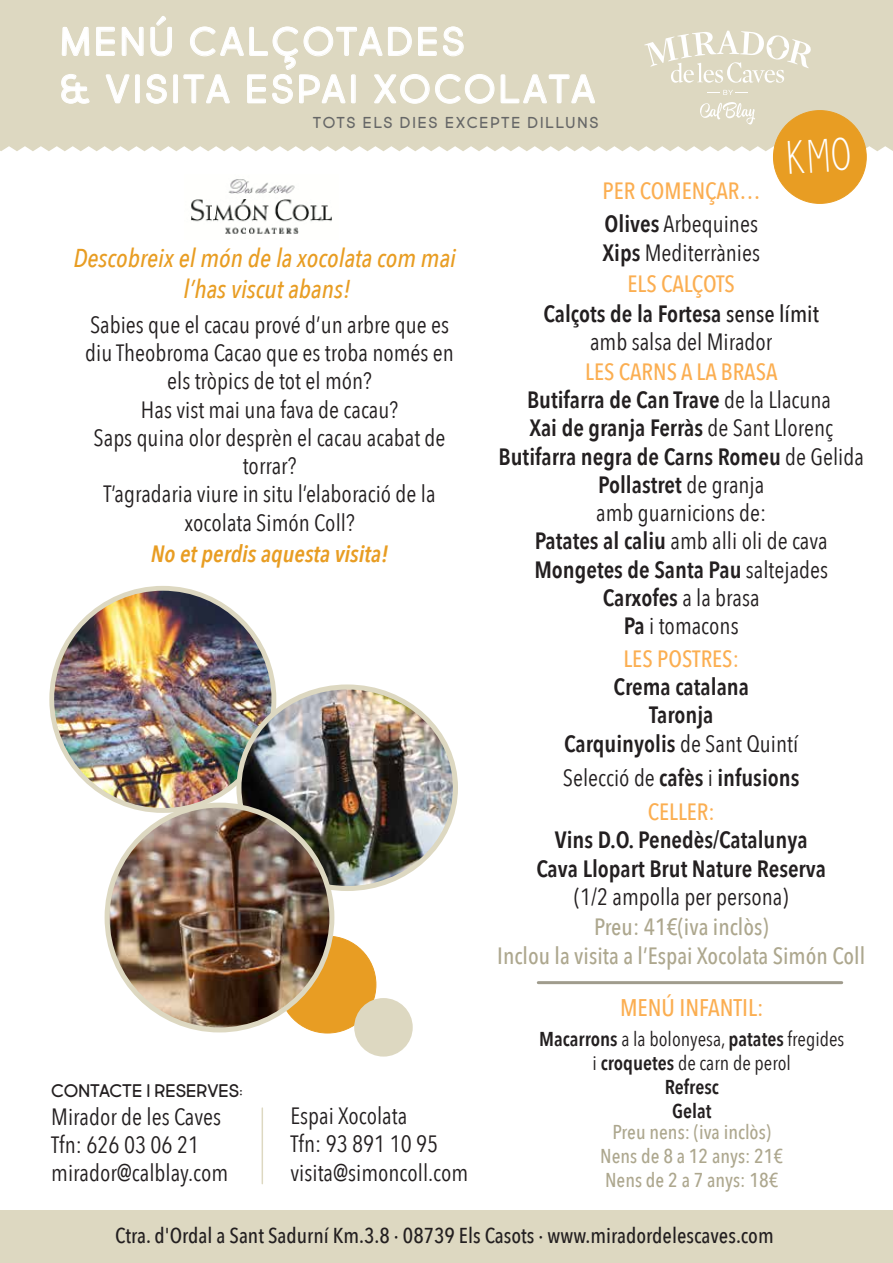
<style>
.page{position:relative;width:893px;height:1263px;background:#fff}
.page>*{position:absolute;margin:0;border:0;box-sizing:border-box;transform-origin:0 0}
.t1{font:39.45px/47.4px "Market Fresh";letter-spacing:.08em;color:#fff}
.t2{font:italic 500 25.8px/30.9px "Avenir Next Condensed";color:#e89d23;text-align:center}
.t3{font:500 24px "Avenir Next Condensed";color:#fbae51}
.t4{font:23.55px/28.2px "Avenir Next Condensed";color:#231f20;text-align:center}
.t5{font:600 23.55px/28.2px "Avenir Next Condensed";color:#231f20;text-align:center}
.t6{font:500 23.55px/28.2px "Avenir Next Condensed";color:#ada78e;text-align:center}
.t7{font:500 23.55px/33px "Avenir Next Condensed";color:#fbae51}
.t8{font:italic 600 23.55px "Avenir Next Condensed";color:#e89d23}
.t9{font:500 21.6px "Avenir Next Condensed";color:#231f20}
.t10{font:600 20.1px/24px "Avenir Next Condensed";color:#231f20;text-align:center}
.t11{font:500 20.1px/24px "Avenir Next Condensed";color:#ada78e;text-align:center}
.t12{font:18px "Market Fresh";color:#231f20}
.t13{font:15.6px "Market Fresh";letter-spacing:.12em;color:#666767}
.s1{font-weight:600;color:#231f20}
.s2{font-weight:400;color:#231f20}
.s3{font-weight:600}
.s4{font-weight:500;color:#fbae51}
.s5{font-weight:500}
.s6{font-weight:400}
</style>
<div class="page">
<div style="left:0;top:0;width:893px;height:145px;background:#ddd8c1"></div>
<div style="left:0;top:1210px;width:893px;height:53px;background:#ddd8c1"></div>
<svg style="left:61px;top:27px;width:29px;height:29px"></svg>
<svg style="left:96px;top:27px;width:19px;height:29px"></svg>
<svg style="left:121px;top:27px;width:23px;height:29px"></svg>
<svg style="left:150px;top:16px;width:22px;height:41px"></svg>
<svg style="left:61px;top:74px;width:29px;height:30px"></svg>
<svg style="left:105px;top:74px;width:24px;height:30px"></svg>
<div style="left:135px;top:74px;width:5px;height:29px;border:1px solid #fff"></div>
<svg style="left:146px;top:74px;width:21px;height:30px"></svg>
<div style="left:173px;top:74px;width:5px;height:29px;border:1px solid #fff"></div>
<svg style="left:183px;top:26px;width:412px;height:78px"></svg>
<hr style="left:538px;top:981px;width:304px;height:3px;background:#a09c8d">
<hr style="left:262px;top:1108px;width:1px;height:76px;background:#ddd8c1">
<div style="left:279px;top:936px;width:97px;height:97px;background:#e89d23;border-radius:50%"></div>
<div style="left:354px;top:998px;width:59px;height:58px;background:#ddd8c1;border-radius:50%"></div>
<div style="left:773px;top:111px;width:93px;height:92px;background:#e89d23;border-radius:50%"></div>
<svg style="left:707px;top:90px;width:41px;height:5px"></svg>
<svg style="left:644px;top:31px;width:167px;height:52px"></svg>
<svg style="left:700px;top:102px;width:55px;height:23px"></svg>
<img style="left:52px;top:590px;width:222px;height:220px">
<img style="left:239px;top:687px;width:216px;height:201px">
<div style="left:236px;top:684px;width:222px;height:207px;border:5px solid #ddd8c1;border-radius:50%"></div>
<img style="left:107px;top:805px;width:225px;height:225px;border-radius:112px">
<div style="left:105px;top:803px;width:229px;height:229px;border:5px solid #ddd8c1;border-radius:50%"></div>
<img style="left:191px;top:179px;width:141px;height:55px">
<svg style="left:0;top:136px;width:893px;height:38px"></svg>
<h1 class="t1" style="left:60px;top:18px;width:537px">MENÚ CALÇOTADES<br>&amp; VISITA ESPAI XOCOLATA</h1>
<p class="t13" style="left:313px;top:112px;width:287px">TOTS ELS DIES EXCEPTE DILLUNS</p>
<p class="t2" style="left:73px;top:242px;width:384px">Descobreix el món de la xocolata com mai l’has viscut abans!</p>
<p class="t4" style="left:85px;top:309px;width:370px">Sabies que el cacau prové d’un arbre que es diu Theobroma Cacao que es troba només en els tròpics de tot el món?<br>Has vist mai una fava de cacau?<br>Saps quina olor desprèn el cacau acabat de torrar?<br>T’agradaria viure in situ l’elaboració de la xocolata Simón Coll?</p>
<p class="t8" style="left:151px;top:539px;width:239px">No et perdis aquesta visita!</p>
<p class="t12" style="left:51px;top:1077px;width:193px">CONTACTE I RESERVES:</p>
<p class="t4" style="left:51px;top:1101px;width:179px;text-align:left">Mirador de les Caves<br>Tfn: 626 03 06 21 mirador@calblay.com</p>
<p class="t4" style="left:290px;top:1101px;width:179px;text-align:left">Espai Xocolata<br>Tfn: 93 891 10 95 visita@simoncoll.com</p>
<p class="t7" style="left:602px;top:174px;width:160px">PER COMENÇAR…<br><span class="s1">Olives</span> <span class="s2">Arbequines</span></p>
<p class="t4" style="left:544px;top:236px;width:277px;line-height:29.8px"><span class="s3">Xips</span> Mediterrànies<br><span class="s4">ELS CALÇOTS<br></span><span class="s3">Calçots de la Fortesa</span> <span class="s5">sense límit </span>amb salsa del Mirador</p>
<p class="t5" style="left:498px;top:357px;width:367px"><span class="s4">LES CARNS A LA BRASA<br></span>Butifarra de Can Trave <span class="s6">de la Llacuna<br></span>Xai de granja Ferràs <span class="s6">de Sant Llorenç<br></span>Butifarra negra de Carns Romeu <span class="s6">de Gelida<br></span>Pollastret <span class="s6">de granja<br>amb guarnicions de:<br></span>Patates al caliu <span class="s6">amb alli oli de cava<br></span>Mongetes de Santa Pau <span class="s6">saltejades<br></span>Carxofes <span class="s6">a la brasa<br></span>Pa <span class="s6">i tomacons</span></p>
<p class="t7" style="left:623px;top:642px;width:117px">LES POSTRES:</p>
<p class="t5" style="left:564px;top:672px;width:236px">Crema catalana<br>Taronja<br>Carquinyolis <span class="s6">de Sant Quintí</span></p>
<p class="t5" style="left:563px;top:760px;width:238px;line-height:34.3px"><span class="s6">Selecció de</span> cafès <span class="s6">i</span> infusions<br><span class="s4">CELLER:</span></p>
<p class="t5" style="left:536px;top:825px;width:291px">Vins D.O. Penedès/Catalunya<br>Cava Llopart Brut Nature Reserva</p>
<p class="t4" style="left:574px;top:881px;width:216px">(1/2 ampolla per persona)</p>
<p class="t6" style="left:497px;top:913px;width:369px">Preu: 41€(iva inclòs)<br>Inclou la visita a l’Espai Xocolata Simón Coll</p>
<p class="t3" style="left:620px;top:993px;width:145px">MENÚ INFANTIL:</p>
<p class="t10" style="left:539px;top:1026px;width:307px">Macarrons <span class="s6">a la bolonyesa,</span> patates <span class="s6">fregides i</span> croquetes <span class="s6">de carn de perol<br></span>Refresc<br>Gelat</p>
<p class="t11" style="left:600px;top:1120px;width:184px">Preu nens: (iva inclòs)<br>Nens de 8 a 12 anys: 21€<br>Nens de 2 a 7 anys: 18€</p>
<p class="t9" style="left:115px;top:1223px;width:660px">Ctra. d'Ordal a Sant Sadurní Km.3.8 · 08739 Els Casots · www.miradordelescaves.com</p>
</div>
